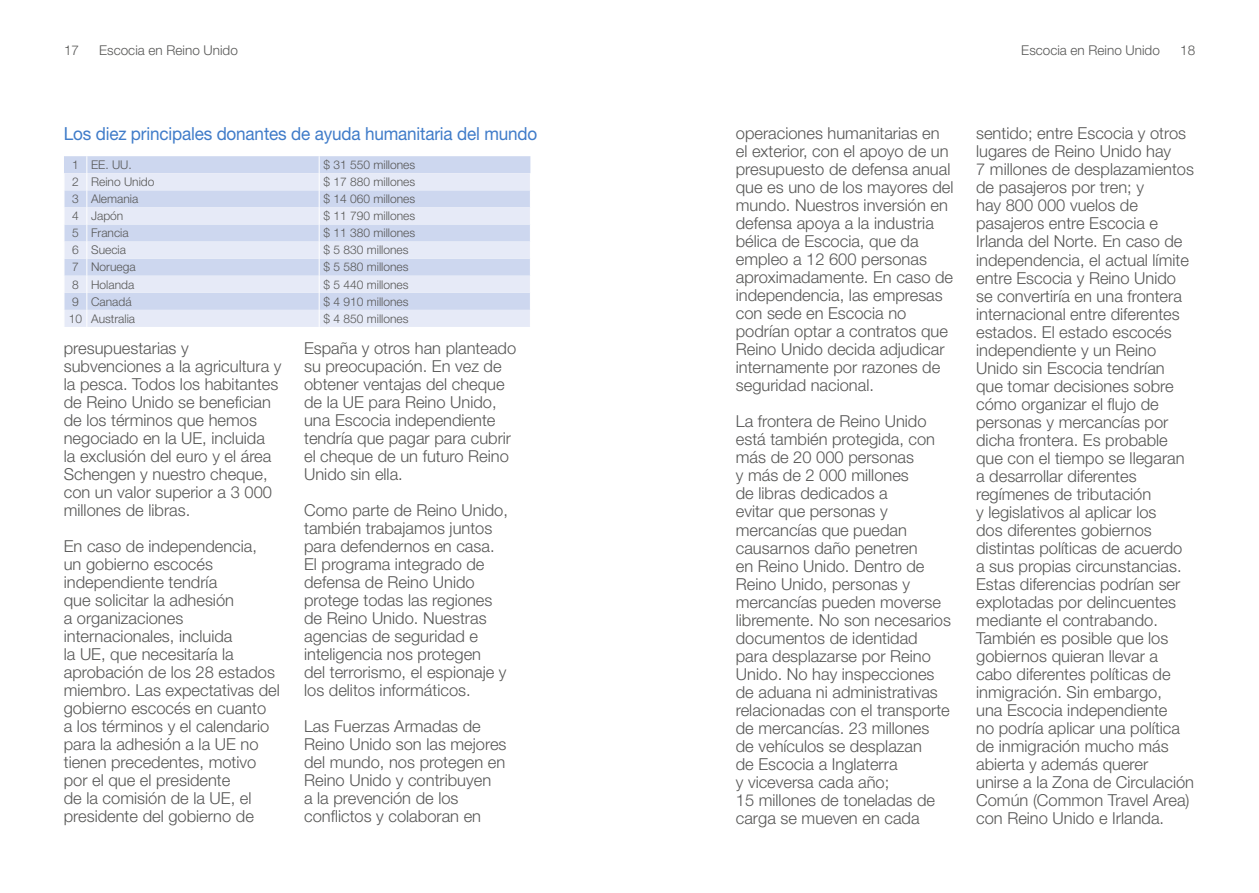
<style>
.page{position:relative;width:1259px;height:893px;background:#fff}
.page>*{position:absolute;margin:0;border:0;box-sizing:border-box;transform-origin:0 0}
.t1{font:18px "Helvetica Neue LT Std";letter-spacing:-.01em;color:#407cc9;scale:.95 1}
.t2{font:300 16.5px/18px "Helvetica Neue LT Pro";color:#575756}
.t3{font:300 13.5px "Helvetica Neue LT Pro";color:#575756}
.t4{font:300 12px "Helvetica Neue LT Pro";color:#575756}
</style>
<div class="page">
<div style="left:64px;top:156px;width:466px;height:17px;background:#cdd7ef"></div>
<svg style="left:65px;top:173px;width:465px;height:154px;background:#dbe2f3"></svg>
<svg style="left:64px;top:173px;width:1px;height:154px"></svg>
<svg style="left:87px;top:156px;width:1px;height:171px"></svg>
<svg style="left:319px;top:156px;width:1px;height:171px"></svg>
<p class="t3" style="left:64px;top:42px;width:17px">17</p>
<p class="t3" style="left:99px;top:42px;width:140px">Escocia en Reino Unido</p>
<p class="t3" style="left:1021px;top:42px;width:140px">Escocia en Reino Unido</p>
<p class="t3" style="left:1180px;top:42px;width:17px">18</p>
<p class="t1" style="left:64px;top:123px;width:500px">Los diez principales donantes de ayuda humanitaria del mundo</p>
<p class="t4" style="left:72px;top:157px;width:61px">1 EE. UU.</p>
<p class="t4" style="left:323px;top:157px;width:93px">$ 31 550 millones</p>
<p class="t4" style="left:72px;top:174px;width:84px">2 Reino Unido</p>
<p class="t4" style="left:323px;top:174px;width:93px">$ 17 880 millones</p>
<p class="t4" style="left:72px;top:192px;width:68px">3 Alemania</p>
<p class="t4" style="left:323px;top:192px;width:93px">$ 14 060 millones</p>
<p class="t4" style="left:72px;top:209px;width:53px">4 Japón</p>
<p class="t4" style="left:323px;top:209px;width:93px">$ 11 790 millones</p>
<p class="t4" style="left:72px;top:226px;width:58px">5 Francia</p>
<p class="t4" style="left:323px;top:226px;width:93px">$ 11 380 millones</p>
<p class="t4" style="left:72px;top:243px;width:55px">6 Suecia</p>
<p class="t4" style="left:323px;top:243px;width:87px">$ 5 830 millones</p>
<p class="t4" style="left:72px;top:260px;width:65px">7 Noruega</p>
<p class="t4" style="left:323px;top:260px;width:87px">$ 5 580 millones</p>
<p class="t4" style="left:72px;top:277px;width:64px">8 Holanda</p>
<p class="t4" style="left:323px;top:277px;width:87px">$ 5 440 millones</p>
<p class="t4" style="left:72px;top:294px;width:61px">9 Canadá</p>
<p class="t4" style="left:323px;top:294px;width:87px">$ 4 910 millones</p>
<p class="t4" style="left:69px;top:311px;width:68px">10 Australia</p>
<p class="t4" style="left:323px;top:311px;width:87px">$ 4 850 millones</p>
<p class="t2" style="left:64px;top:339px;width:219px">presupuestarias y subvenciones a la agricultura y la pesca. Todos los habitantes de Reino Unido se benefician de los términos que hemos negociado en la UE, incluida<br>la exclusión del euro y el área<br>Schengen y nuestro cheque, con un valor superior a 3 000 millones de libras.</p>
<p class="t2" style="left:64px;top:537px;width:218px">En caso de independencia,<br>un gobierno escocés independiente tendría<br>que solicitar la adhesión<br>a organizaciones internacionales, incluida<br>la UE, que necesitaría la aprobación de los 28 estados miembro. Las expectativas del gobierno escocés en cuanto<br>a los términos y el calendario para la adhesión a la UE no tienen precedentes, motivo por el que el presidente<br>de la comisión de la UE, el presidente del gobierno de</p>
<p class="t2" style="left:304px;top:339px;width:214px">España y otros han planteado su preocupación. En vez de obtener ventajas del cheque de la UE para Reino Unido, una Escocia independiente tendría que pagar para cubrir el cheque de un futuro Reino<br>Unido sin ella.</p>
<p class="t2" style="left:304px;top:501px;width:205px">Como parte de Reino Unido, también trabajamos juntos para defendernos en casa.<br>El programa integrado de defensa de Reino Unido protege todas las regiones de Reino Unido. Nuestras agencias de seguridad e inteligencia nos protegen<br>del terrorismo, el espionaje y los delitos informáticos.</p>
<p class="t2" style="left:304px;top:717px;width:204px">Las Fuerzas Armadas de<br>Reino Unido son las mejores del mundo, nos protegen en<br>Reino Unido y contribuyen<br>a la prevención de los conflictos y colaboran en</p>
<p class="t2" style="left:736px;top:124px;width:219px">operaciones humanitarias en el exterior, con el apoyo de un presupuesto de defensa anual que es uno de los mayores del mundo. Nuestros inversión en defensa apoya a la industria bélica de Escocia, que da empleo a 12 600 personas aproximadamente. En caso de independencia, las empresas con sede en Escocia no podrían optar a contratos que<br>Reino Unido decida adjudicar internamente por razones de seguridad nacional.</p>
<p class="t2" style="left:736px;top:412px;width:217px">La frontera de Reino Unido está también protegida, con más de 20 000 personas<br>y más de 2 000 millones<br>de libras dedicados a<br>evitar que personas y mercancías que puedan causarnos daño penetren<br>en Reino Unido. Dentro de<br>Reino Unido, personas y mercancías pueden moverse libremente. No son necesarios documentos de identidad para desplazarse por Reino<br>Unido. No hay inspecciones de aduana ni administrativas relacionadas con el transporte de mercancías. 23 millones de vehículos se desplazan<br>de Escocia a Inglaterra<br>y viceversa cada año;<br>15 millones de toneladas de carga se mueven en cada</p>
<p class="t2" style="left:976px;top:124px;width:219px">sentido; entre Escocia y otros lugares de Reino Unido hay<br>7 millones de desplazamientos de pasajeros por tren; y<br>hay 800 000 vuelos de pasajeros entre Escocia e<br>Irlanda del Norte. En caso de independencia, el actual límite entre Escocia y Reino Unido se convertiría en una frontera internacional entre diferentes estados. El estado escocés independiente y un Reino<br>Unido sin Escocia tendrían que tomar decisiones sobre cómo organizar el flujo de personas y mercancías por dicha frontera. Es probable que con el tiempo se llegaran a desarrollar diferentes regímenes de tributación<br>y legislativos al aplicar los<br>dos diferentes gobiernos distintas políticas de acuerdo a sus propias circunstancias.<br>Estas diferencias podrían ser explotadas por delincuentes mediante el contrabando.<br>También es posible que los gobiernos quieran llevar a cabo diferentes políticas de inmigración. Sin embargo,<br>una Escocia independiente<br>no podría aplicar una política de inmigración mucho más abierta y además querer unirse a la Zona de Circulación<br>Común (Common Travel Area) con Reino Unido e Irlanda.</p>
</div>
